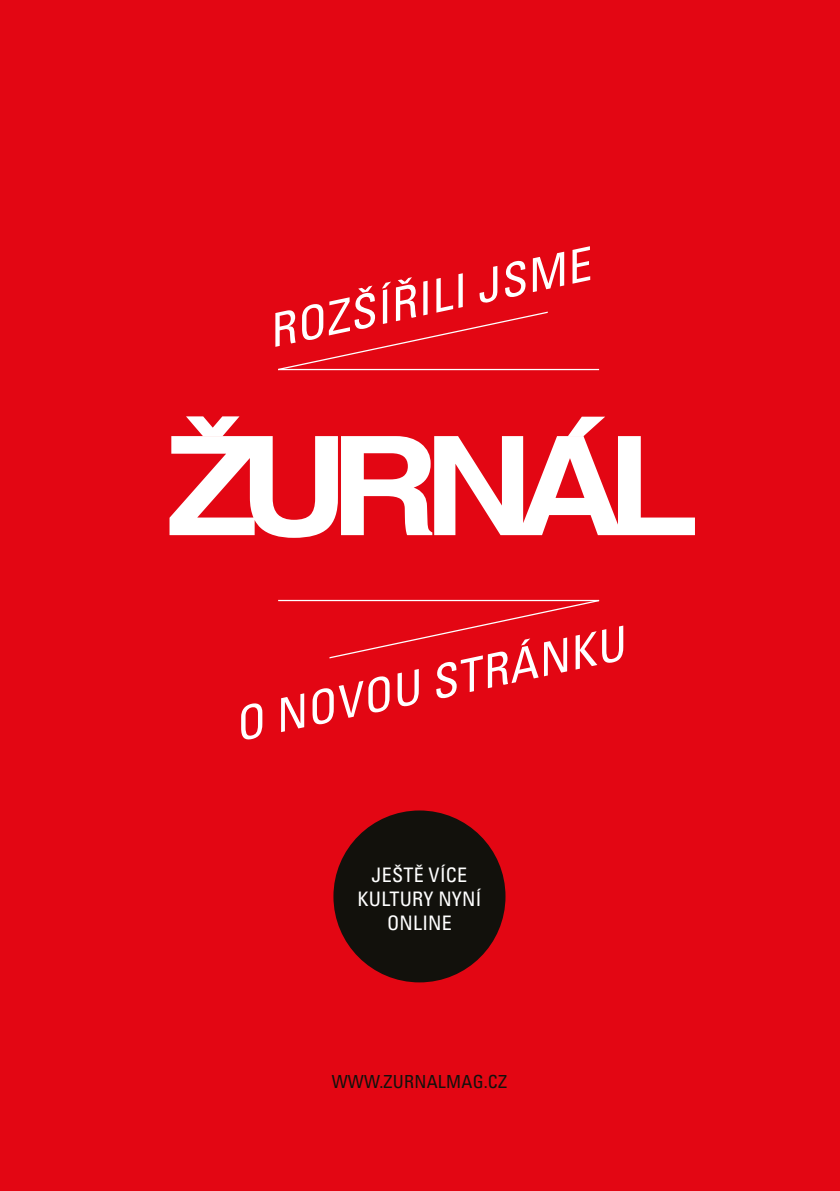
<style>
.page{position:relative;width:840px;height:1191px;background:#fff}
.page>*{position:absolute;margin:0;border:0;box-sizing:border-box;transform-origin:0 0}
.t1{font:italic condensed 46px "Univers CE";color:#fff;scale:1.04 1}
.t2{font:italic condensed 45.8px "Univers CE";color:#fff;scale:1.05 1}
.t3{font:condensed 20px/24px "Univers CE";letter-spacing:.015em;color:#fff;text-align:center}
.t4{font:condensed 18px "Univers CE";letter-spacing:.015em;color:#12110c}
</style>
<div class="page">
<div style="left:0;top:0;width:839px;height:1191px;background:#e30613"></div>
<div style="left:333px;top:810px;width:172px;height:172px;background:#12110c;border-radius:50%"></div>
<svg style="left:169px;top:416px;width:525px;height:122px"></svg>
<hr style="left:278px;top:369px;width:320px;height:1px;background:#fff">
<svg style="left:278px;top:311px;width:270px;height:60px"></svg>
<hr style="left:278px;top:600px;width:320px;height:1px;background:#fff">
<svg style="left:328px;top:599px;width:272px;height:60px"></svg>
<img style="left:839px;top:1px;width:1px;height:1188px">
<h2 class="t2" style="left:263px;top:306px;width:313px;rotate:-12deg">rozšířili Jsme</h2>
<h1 class="t1" style="left:228px;top:700px;width:384px;rotate:-12deg">o novou stránku</h1>
<p class="t3" style="left:357px;top:863px;width:125px">JEŠTĚ VÍCE<br>KULTURY NYNÍ<br>ONLINE</p>
<p class="t4" style="left:331px;top:1071px;width:177px">WWW.ZURNALMAG.CZ</p>
</div>
